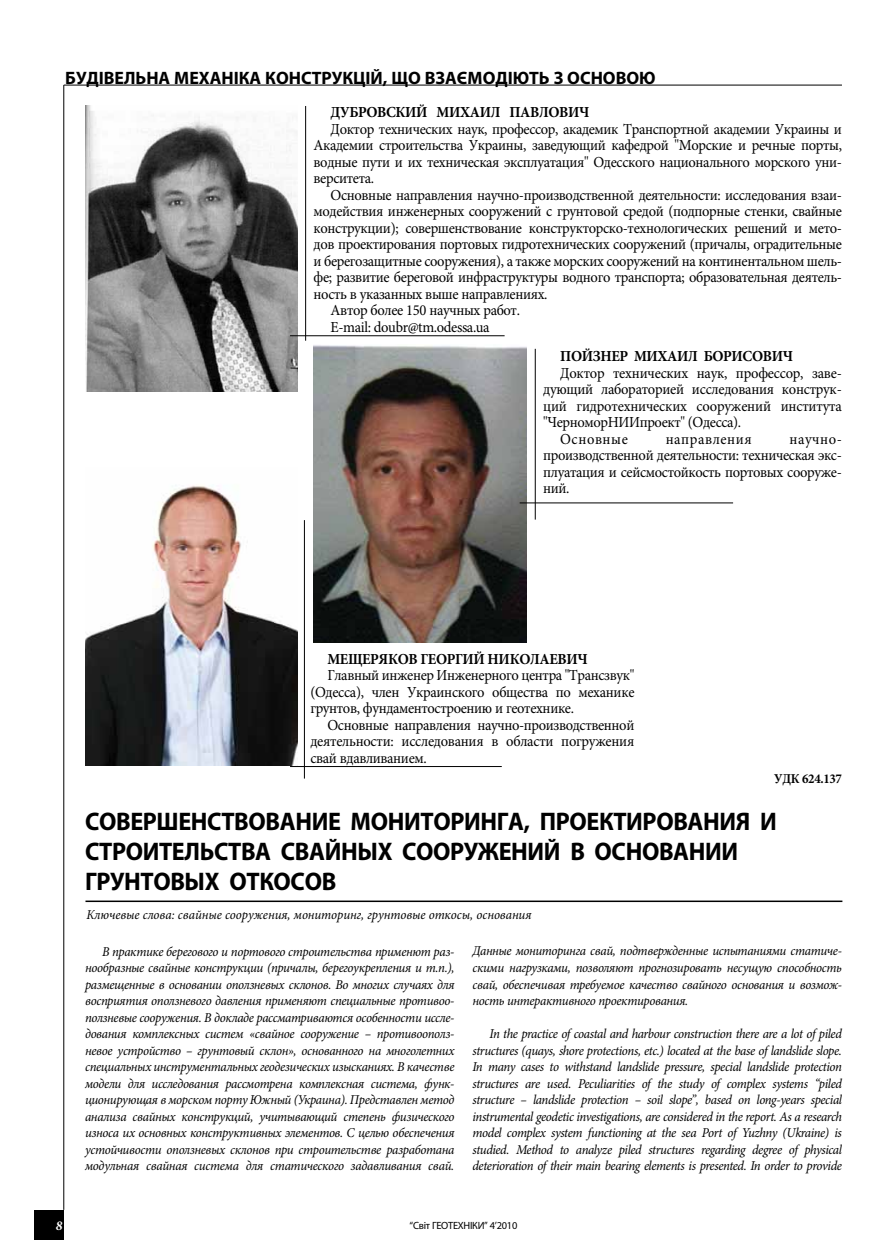
<style>
.page{position:relative;width:893px;height:1255px;background:#fff}
.page>*{position:absolute;margin:0;border:0;box-sizing:border-box;transform-origin:0 0}
.t1{font:700 25.5px "Myriad Pro";letter-spacing:-.015em;color:#000;scale:.95 1}
.t2{font:700 18px "Myriad Pro";color:#000}
.t3{font:15.3px/16.5px "Minion Pro";letter-spacing:-.025em;color:#000;text-align:justify;scale:.95 1}
.t4{font:700 15.3px "Minion Pro";letter-spacing:-.025em;color:#000;scale:.95 1}
.t5{font:15.3px "Minion Pro";letter-spacing:.04em;color:#000;scale:.95 1}
.t6{font:italic 13.5px/16.5px "Minion Pro";letter-spacing:-.02em;color:#000;text-align:justify;scale:.95 1}
.t7{font:700 13.5px "Minion Pro";letter-spacing:-.025em;color:#000;scale:.95 1}
.t8{font:italic 700 13.5px "Minion Pro";color:#fff}
.t9{font:10.5px "Myriad Pro";letter-spacing:-.025em;color:#000}
</style>
<div class="page">
<div style="left:34px;top:1209px;width:30px;height:30px;background:#000"></div>
<hr style="left:64px;top:85px;width:778px;height:1px;background:#000">
<hr style="left:63px;top:85px;width:1px;height:1124px;background:#000">
<hr style="left:305px;top:106px;width:1px;height:235px;background:#000">
<hr style="left:535px;top:349px;width:1px;height:170px;background:#000">
<hr style="left:304px;top:520px;width:1px;height:258px;background:#000">
<img style="left:85px;top:106px;width:213px;height:286px">
<img style="left:85px;top:485px;width:213px;height:280px">
<img style="left:314px;top:345px;width:212px;height:297px">
<hr style="left:290px;top:335px;width:215px;height:1px;background:#000">
<hr style="left:520px;top:502px;width:213px;height:1px;background:#000">
<hr style="left:290px;top:766px;width:212px;height:1px;background:#000">
<hr style="left:85px;top:900px;width:757px;height:2px;background:#000">
<h2 class="t2" style="left:65px;top:66px;width:592px">БУДІВЕЛЬНА МЕХАНІКА КОНСТРУКЦІЙ, ЩО ВЗАЄМОДІЮТЬ З ОСНОВОЮ</h2>
<p class="t4" style="left:331px;top:101px;width:274px">ДУБРОВСКИЙ МИХАИЛ ПАВЛОВИЧ</p>
<p class="t3" style="left:314px;top:120px;width:558px;text-indent:17px">Доктор технических наук, профессор, академик Транспортной академии Украины и Академии строительства Украины, заведующий кафедрой "Морские и речные порты, водные пути и их техническая эксплуатация" Одесского национального морского уни&shy;верситета.</p>
<p class="t3" style="left:331px;top:186px;width:540px">Основные направления научно-производственной деятельности: исследования взаи-</p>
<p class="t3" style="left:314px;top:203px;width:558px">модействия инженерных сооружений с грунтовой средой (подпорные стенки, свайные</p>
<p class="t3" style="left:314px;top:219px;width:558px">конструкции); совершенствование конструкторско-технологических решений и мето-</p>
<p class="t3" style="left:314px;top:236px;width:558px">дов проектирования портовых гидротехнических сооружений (причалы, оградительные</p>
<p class="t3" style="left:314px;top:252px;width:558px">и берегозащитные сооружения), а также морских сооружений на континентальном шель-</p>
<p class="t3" style="left:314px;top:269px;width:558px">фе; развитие береговой инфраструктуры водного транспорта; образовательная деятель-</p>
<p class="t3" style="left:314px;top:285px;width:248px">ность в указанных выше направлениях.</p>
<p class="t3" style="left:331px;top:302px;width:201px">Автор более 150 научных работ.</p>
<p class="t3" style="left:331px;top:318px;width:169px">E-mail: doubr@tm.odessa.ua</p>
<p class="t4" style="left:560px;top:346px;width:103px">Пойзнер Михаил</p>
<p class="t4" style="left:704px;top:346px;width:21px">Борисович</p>
<p class="t3" style="left:560px;top:365px;width:298px">Доктор технических наук, профессор, заве-</p>
<p class="t3" style="left:543px;top:381px;width:316px">дующий лабораторией исследования конструк-</p>
<p class="t3" style="left:543px;top:398px;width:316px">ций гидротехнических сооружений института</p>
<p class="t3" style="left:543px;top:414px;width:210px">"ЧерноморНИИпроект" (Одесса).</p>
<p class="t5" style="left:560px;top:429px;width:73px">Основные</p>
<p class="t5" style="left:666px;top:429px;width:92px">направления</p>
<p class="t3" style="left:543px;top:431px;width:316px;text-indent:246px">научно&shy;производственной деятельности: техническая экс&shy;плуатация и сейсмостойкость портовых сооруже&shy;ний.</p>
<p class="t4" style="left:327px;top:648px;width:75px">Мещеряков</p>
<p class="t4" style="left:420px;top:648px;width:28px">Георгий</p>
<p class="t4" style="left:488px;top:648px;width:12px">Никола</p>
<p class="t4" style="left:549px;top:648px;width:20px">евич</p>
<p class="t3" style="left:310px;top:667px;width:343px;text-indent:17px">Главный инженер Инженерного центра "Трансзвук" (Одесса), член Украинского общества по механике грунтов, фундаментостроению и геотехнике.</p>
<p class="t3" style="left:310px;top:716px;width:343px;text-indent:17px">Основные направления научно-производственной деятельности: исследования в области погружения свай вдавливанием.</p>
<p class="t7" style="left:774px;top:769px;width:73px">УДК 624.137</p>
<h1 class="t1" style="left:85px;top:804px;width:31px">Совер</h1>
<h1 class="t1" style="left:157px;top:804px;width:40px">шенствован</h1>
<h1 class="t1" style="left:312px;top:804px;width:60px">ие мон</h1>
<h1 class="t1" style="left:404px;top:804px;width:176px">иторинга, проект</h1>
<h1 class="t1" style="left:626px;top:804px;width:34px">ирован</h1>
<h1 class="t1" style="left:719px;top:804px;width:62px">ия и</h1>
<h1 class="t1" style="left:85px;top:834px;width:16px">стро</h1>
<h1 class="t1" style="left:143px;top:834px;width:33px">ительства</h1>
<h1 class="t1" style="left:281px;top:834px;width:17px">свайн</h1>
<h1 class="t1" style="left:357px;top:834px;width:65px">ых соору</h1>
<h1 class="t1" style="left:478px;top:834px;width:141px">жений в основан</h1>
<h1 class="t1" style="left:705px;top:834px;width:36px">ии</h1>
<h1 class="t1" style="left:85px;top:864px;width:29px">грунтов</h1>
<h1 class="t1" style="left:185px;top:864px;width:64px">ых откосов</h1>
<p class="t6" style="left:87px;top:906px;width:470px">Ключевые слова: свайные сооружения, мониторинг, грунтовые откосы, основания</p>
<p class="t6" style="left:85px;top:942px;width:390px;text-indent:17px">В практике берегового и портового строительства применют раз&shy;нообразные свайные конструкции (причалы, берегоукрепления и т.п.), размещенные в основании оползневых склонов. Во многих случаях для восприятия оползневого давления применяют специальные противоо&shy;ползневые сооружения. В докладе рассматриваются особенности иссле&shy;дования комплексных систем «свайное сооружение – противоополз&shy;невое устройство – грунтовый склон», основанного на многолетних специальных инструментальных геодезических изысканиях. В качестве модели для исследования рассмотрена комплексная система, функ&shy;ционирующая в морском порту Южный (Украина). Представлен метод анализа свайных конструкций, учитывающий степень физического износа их основных конструктивных элементов. С целью обеспечения устойчивости оползневых склонов при строительстве разработана модульная свайная система для статического задавливания свай.</p>
<p class="t6" style="left:472px;top:942px;width:390px">Данные мониторинга свай, подтвержденные испытаниями статиче&shy;скими нагрузками, позволяют прогнозировать несущую способность свай, обеспечивая требуемое качество свайного основания и возмож&shy;ность интерактивного проектирования.</p>
<p class="t6" style="left:472px;top:1025px;width:390px;text-indent:17px">In the practice of coastal and harbour construction there are a lot of piled structures (quays, shore protections, etc.) located at the base of landslide slope.<br>In many cases to withstand landslide pressure, special landslide protection structures are used. Peculiarities of the study of complex systems “piled structure – landslide protection – soil slope”, based on long-years special instrumental geodetic investigations, are considered in the report. As a research model complex system functioning at the sea Port of Yuzhny (Ukraine) is studied. Method to analyze piled structures regarding degree of physical deterioration of their main bearing elements is presented. In order to provide</p>
<p class="t8" style="left:56px;top:1215px;width:8px">8</p>
<p class="t9" style="left:410px;top:1218px;width:109px">“Світ ГЕОТЕХНІКИ” 4’2010</p>
</div>
